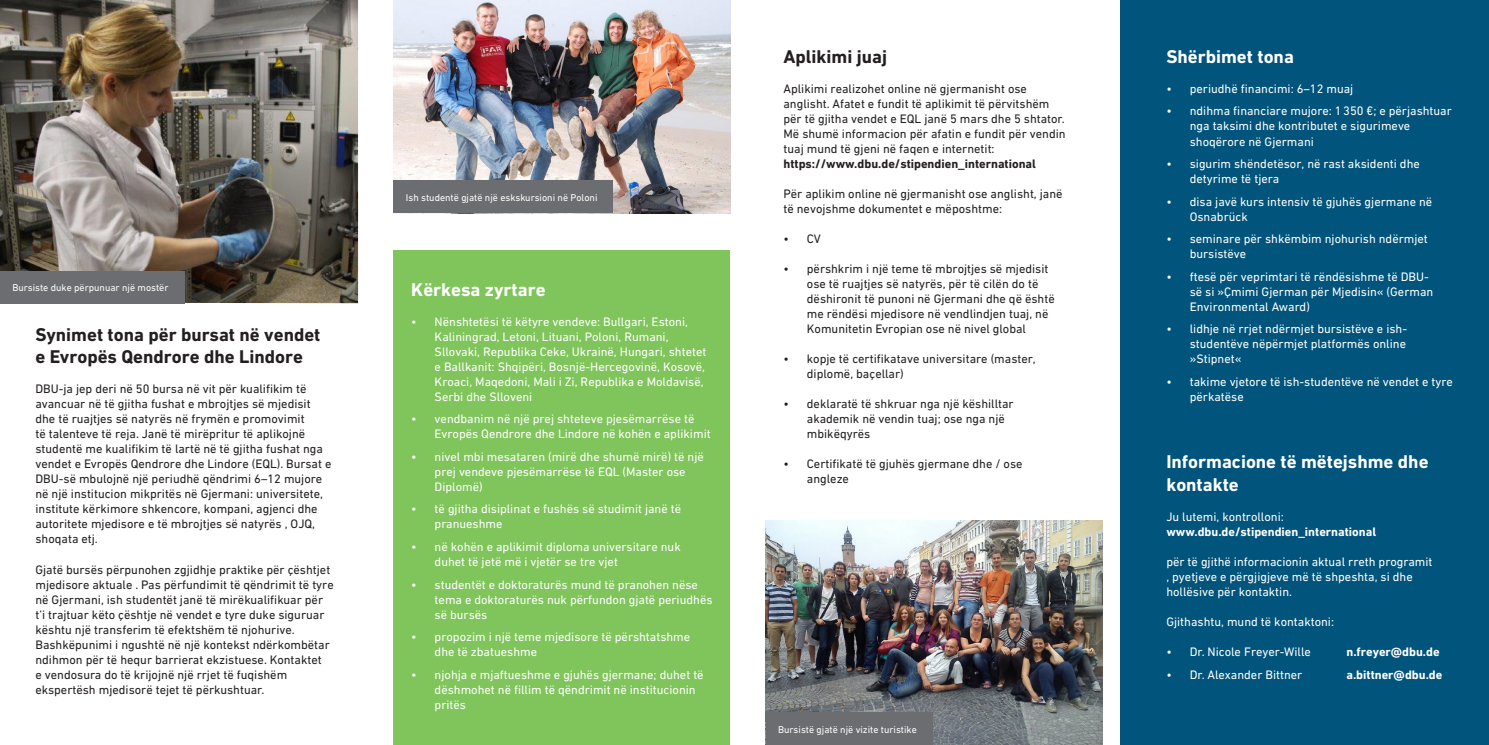
<style>
.page{position:relative;width:1489px;height:745px;background:#fff}
.page>*{position:absolute;margin:0;border:0;box-sizing:border-box;transform-origin:0 0}
.Headline_schwarz{font:700 18.75px/22.5px "DIN Next W1 G";color:#231f20}
.Headline_weiss{font:700 18.75px/22.5px "DIN Next W1 G";color:#fff}
.Copy_schwarz{font:12.5px/15px "DIN Next W1 G";color:#231f20}
.Copy_weiss{font:12.5px/15px "DIN Next W1 G";color:#fff}
.Copy_weiss-2{font:700 12.5px "DIN Next W1 G";color:#fff}
.BU_weiß{font:10px "DIN Next W1 G";color:#fff}
.s1{font-weight:700}
</style>
<div class="page">
<div style="left:393px;top:250px;width:337px;height:494px;background:#80c55b"></div>
<img style="left:0;top:0;width:358px;height:303px">
<img style="left:765px;top:520px;width:337px;height:224px">
<img style="left:393px;top:0;width:337px;height:213px">
<div style="left:393px;top:181px;width:220px;height:32px;background:#6c6d70"></div>
<div style="left:765px;top:712px;width:167px;height:32px;background:#6c6d70"></div>
<div style="left:1120px;top:0;width:368px;height:744px;background:#01547c"></div>
<div style="left:0;top:271px;width:184px;height:32px;background:#6c6d70"></div>
<p class="BU_weiß" style="left:12px;top:281px;width:158px">Bursiste duke përpunuar një mostër</p>
<p class="Headline_schwarz" style="left:35px;top:323px;width:286px">Synimet tona për bursat në vendet e Evropës Qendrore dhe Lindore</p>
<p class="Copy_schwarz" style="left:35px;top:381px;width:297px">DBU-ja jep deri në 50 bursa në vit për kualifikim të avancuar në të gjitha fushat e mbrojtjes së mjedisit dhe të ruajtjes së natyrës në frymën e promovimit<br>të talenteve të reja. Janë të mirëpritur të aplikojnë studentë me kualifikim të lartë në të gjitha fushat nga vendet e Evropës Qendrore dhe Lindore (EQL). Bursat e DBU-së mbulojnë një periudhë qëndrimi 6–12 mujore në një institucion mikpritës në Gjermani: universitete, institute kërkimore shkencore, kompani, agjenci dhe autoritete mjedisore e të mbrojtjes së natyrës , OJQ, shoqata etj.</p>
<p class="Copy_schwarz" style="left:35px;top:561px;width:300px">Gjatë bursës përpunohen zgjidhje praktike për çështjet mjedisore aktuale . Pas përfundimit të qëndrimit të tyre në Gjermani, ish studentët janë të mirëkualifikuar për t’i trajtuar këto çështje në vendet e tyre duke siguruar kështu një transferim të efektshëm të njohurive.<br>Bashkëpunimi i ngushtë në një kontekst ndërkombëtar ndihmon për të hequr barrierat ekzistuese. Kontaktet<br>e vendosura do të krijojnë një rrjet të fuqishëm ekspertësh mjedisorë tejet të përkushtuar.</p>
<p class="BU_weiß" style="left:406px;top:191px;width:193px">Ish studentë gjatë një eskskursioni në Poloni</p>
<p class="Headline_weiss" style="left:411px;top:278px;width:136px">Kërkesa zyrtare</p>
<p class="Copy_weiss" style="left:434px;top:313px;width:273px;text-indent:-23px">• Nënshtetësi të këtyre vendeve: Bullgari, Estoni, Kaliningrad, Letoni, Lituani, Poloni, Rumani, Sllovaki, Republika Ceke, Ukrainë, Hungari, shtetet e Ballkanit: Shqipëri, Bosnjë-Hercegovinë, Kosovë, Kroaci, Maqedoni, Mali i Zi, Republika e Moldavisë, Serbi dhe Slloveni</p>
<p class="Copy_weiss" style="left:434px;top:411px;width:277px;text-indent:-23px">• vendbanim në një prej shteteve pjesëmarrëse të<br>Evropës Qendrore dhe Lindore në kohën e aplikimit</p>
<p class="Copy_weiss" style="left:434px;top:448px;width:271px;text-indent:-23px">• nivel mbi mesataren (mirë dhe shumë mirë) të një prej vendeve pjesëmarrëse të EQL (Master ose<br>Diplomë)</p>
<p class="Copy_weiss" style="left:434px;top:501px;width:248px;text-indent:-23px">• të gjitha disiplinat e fushës së studimit janë të pranueshme</p>
<p class="Copy_weiss" style="left:434px;top:538px;width:247px;text-indent:-23px">• në kohën e aplikimit diploma universitare nuk duhet të jetë më i vjetër se tre vjet</p>
<p class="Copy_weiss" style="left:434px;top:576px;width:279px;text-indent:-23px">• studentët e doktoraturës mund të pranohen nëse tema e doktoraturës nuk përfundon gjatë periudhës së bursës</p>
<p class="Copy_weiss" style="left:434px;top:628px;width:257px;text-indent:-23px">• propozim i një teme mjedisore të përshtatshme dhe të zbatueshme</p>
<p class="Copy_weiss" style="left:434px;top:666px;width:270px;text-indent:-23px">• njohja e mjaftueshme e gjuhës gjermane; duhet të dëshmohet në fillim të qëndrimit në institucionin pritës</p>
<p class="Headline_schwarz" style="left:783px;top:45px;width:105px">Aplikimi juaj</p>
<p class="Copy_schwarz" style="left:783px;top:81px;width:283px">Aplikimi realizohet online në gjermanisht ose anglisht. Afatet e fundit të aplikimit të përvitshëm për të gjitha vendet e EQL janë 5 mars dhe 5 shtator.<br>Më shumë informacion për afatin e fundit për vendin tuaj mund të gjeni në faqen e internetit: <span class="s1">https://www.dbu.de/stipendien_international</span></p>
<p class="Copy_schwarz" style="left:783px;top:186px;width:280px">Për aplikim online në gjermanisht ose anglisht, janë të nevojshme dokumentet e mëposhtme:</p>
<p class="Copy_schwarz" style="left:783px;top:231px;width:39px">• CV</p>
<p class="Copy_schwarz" style="left:806px;top:261px;width:249px;text-indent:-23px">• përshkrim i një teme të mbrojtjes së mjedisit ose të ruajtjes së natyrës, për të cilën do të dëshironit të punoni në Gjermani dhe që është me rëndësi mjedisore në vendlindjen tuaj, në Komunitetin Evropian ose në nivel global</p>
<p class="Copy_schwarz" style="left:806px;top:351px;width:230px;text-indent:-23px">• kopje të certifikatave universitare (master, diplomë, baçellar)</p>
<p class="Copy_schwarz" style="left:806px;top:396px;width:208px;text-indent:-23px">• deklaratë të shkruar nga një këshilltar akademik në vendin tuaj; ose nga një mbikëqyrës</p>
<p class="Copy_schwarz" style="left:806px;top:456px;width:217px;text-indent:-23px">• Certifikatë të gjuhës gjermane dhe / ose angleze</p>
<p class="BU_weiß" style="left:778px;top:723px;width:140px">Bursistë gjatë një vizite turistike</p>
<p class="Headline_weiss" style="left:1166px;top:45px;width:129px">Shërbimet tona</p>
<p class="Copy_weiss" style="left:1166px;top:81px;width:188px">• periudhë financimi: 6–12 muaj</p>
<p class="Copy_weiss" style="left:1189px;top:103px;width:264px;text-indent:-23px">• ndihma financiare mujore: 1350 €; e përjashtuar nga taksimi dhe kontributet e sigurimeve shoqërore në Gjermani</p>
<p class="Copy_weiss" style="left:1189px;top:156px;width:231px;text-indent:-23px">• sigurim shëndetësor, në rast aksidenti dhe detyrime të tjera</p>
<p class="Copy_weiss" style="left:1189px;top:193px;width:244px;text-indent:-23px">• disa javë kurs intensiv të gjuhës gjermane në<br>Osnabrück</p>
<p class="Copy_weiss" style="left:1189px;top:231px;width:240px;text-indent:-23px">• seminare për shkëmbim njohurish ndërmjet bursistëve</p>
<p class="Copy_weiss" style="left:1189px;top:268px;width:245px;text-indent:-23px">• ftesë për veprimtari të rëndësishme të DBU&shy;së si »Çmimi Gjerman për Mjedisin« (German<br>Environmental Award)</p>
<p class="Copy_weiss" style="left:1189px;top:321px;width:219px;text-align:justify;text-indent:-23px">• lidhje në rrjet ndërmjet bursistëve e ish&shy;studentëve nëpërmjet platformës online »Stipnet«</p>
<p class="Copy_weiss" style="left:1189px;top:373px;width:265px;text-indent:-23px">• takime vjetore të ish-studentëve në vendet e tyre përkatëse</p>
<p class="Headline_weiss" style="left:1166px;top:450px;width:264px">Informacione të mëtejshme dhe kontakte</p>
<p class="Copy_weiss" style="left:1166px;top:508px;width:119px">Ju lutemi, kontrolloni:</p>
<p class="Copy_weiss-2" style="left:1166px;top:524px;width:211px">www.dbu.de/stipendien_international</p>
<p class="Copy_weiss" style="left:1166px;top:553px;width:267px">për të gjithë informacionin aktual rreth programit , pyetjeve e përgjigjeve më të shpeshta, si dhe hollësive për kontaktin.</p>
<p class="Copy_weiss" style="left:1166px;top:613px;width:169px">Gjithashtu, mund të kontaktoni:</p>
<p class="Copy_weiss" style="left:1166px;top:643px;width:146px">• Dr. Nicole Freyer-Wille</p>
<p class="Copy_weiss-2" style="left:1346px;top:644px;width:95px">n.freyer@dbu.de</p>
<p class="Copy_weiss" style="left:1166px;top:666px;width:137px">• Dr. Alexander Bittner</p>
<p class="Copy_weiss-2" style="left:1346px;top:666px;width:97px">a.bittner@dbu.de</p>
</div>
